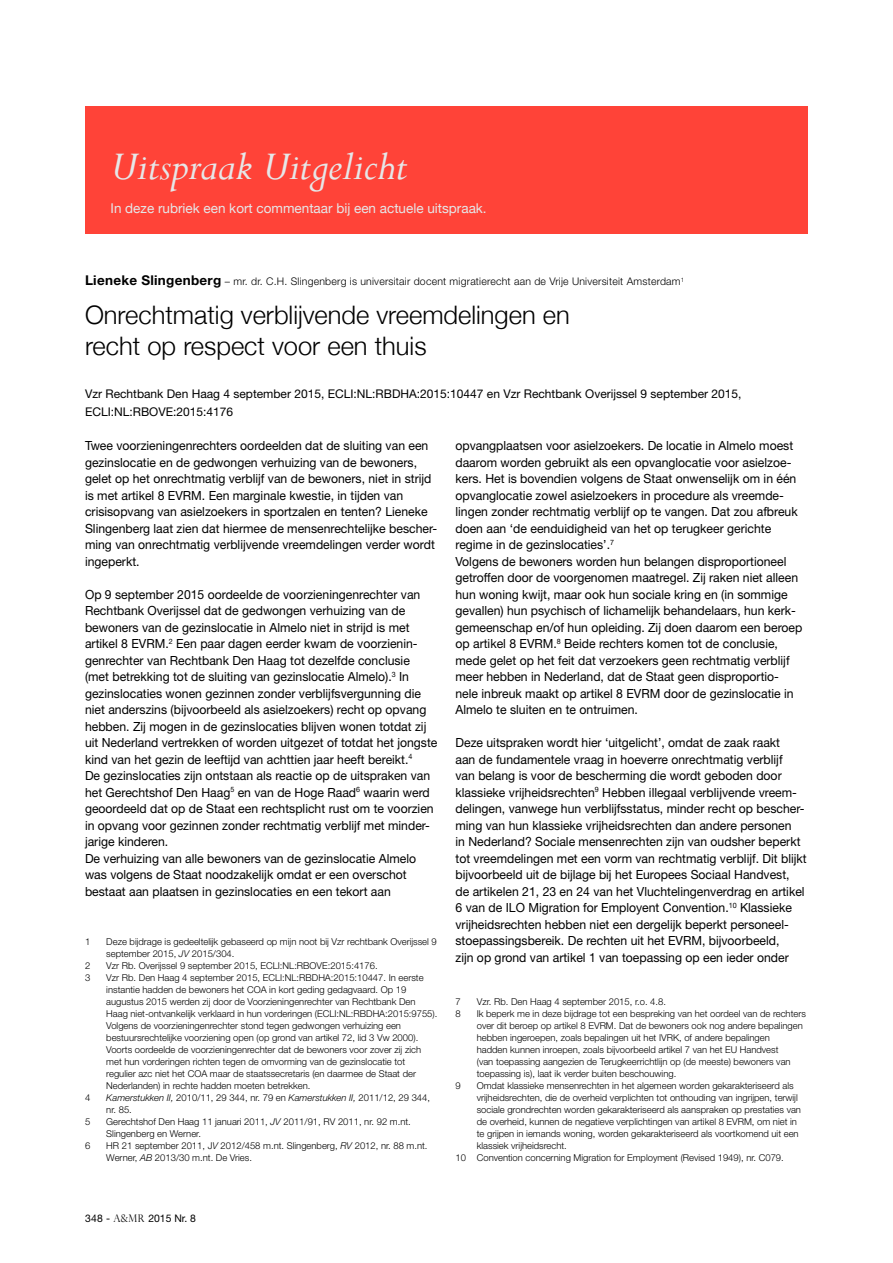
<style>
.page{position:relative;width:893px;height:1263px;background:#fff}
.page>*{position:absolute;margin:0;border:0;box-sizing:border-box;transform-origin:0 0}
.t1{font:italic 45px "Perpetua";color:#e6e7e8}
.t2{font:300 25.5px/30.6px "Helvetica Neue";color:#000}
.t3{font:13.5px "Helvetica Neue";color:#e6e7e8}
.t4{font:12.6px/16.5px "Helvetica Neue LT Std";color:#000}
.t5{font:12px/18px "Helvetica Neue LT Std";color:#000}
.t6{font:300 10.5px "Helvetica Neue LT Std";letter-spacing:.02em;color:#000}
.t7{font:10.5px "Helvetica Neue LT Std";color:#000}
.t8{font:300 9.45px/12px "Helvetica Neue LT Std";color:#000}
.s1{font-weight:700;font-size:13.5px}
.s2{font-style:italic}
.s3{font-family:"Perpetua Titling";font-weight:300}
</style>
<div class="page">
<div style="left:85px;top:106px;width:723px;height:128px;background:#ff4338"></div>
<h1 class="t1" style="left:111px;top:138px;width:299px">Uitspraak Uitgelicht</h1>
<p class="t3" style="left:111px;top:198px;width:378px">In deze rubriek een kort commentaar bij een actuele uitspraak.</p>
<p class="t6" style="left:85px;top:275px;width:601px"><span class="s1">Lieneke Slingenberg</span> – mr. dr. C.H. Slingenberg is universitair docent migratierecht aan de Vrije Universiteit Amsterdam<sup>1</sup></p>
<h2 class="t2" style="left:85px;top:298px;width:486px">Onrechtmatig verblijvende vreemdelingen en recht op respect voor een thuis</h2>
<p class="t5" style="left:85px;top:385px;width:658px">Vzr Rechtbank Den Haag 4 september 2015, ECLI:NL:RBDHA:2015:10447 en Vzr Rechtbank Overijssel 9 september 2015,<br>ECLI:NL:RBOVE:2015:4176</p>
<p class="t4" style="left:85px;top:437px;width:354px">Twee voorzieningenrechters oordeelden dat de sluiting van een gezinslocatie en de gedwongen verhuizing van de bewoners, gelet op het onrechtmatig verblijf van de bewoners, niet in strijd is met artikel 8 EVRM. Een marginale kwestie, in tijden van crisisopvang van asielzoekers in sportzalen en tenten? Lieneke Slingenberg laat zien dat hiermee de mensenrechtelijke bescher&shy;ming van onrechtmatig verblijvende vreemdelingen verder wordt ingeperkt.</p>
<p class="t4" style="left:85px;top:586px;width:354px">Op 9 september 2015 oordeelde de voorzieningenrechter van Rechtbank Overijssel dat de gedwongen verhuizing van de bewoners van de gezinslocatie in Almelo niet in strijd is met artikel 8 EVRM.<sup>2</sup> Een paar dagen eerder kwam de voorzienin&shy;genrechter van Rechtbank Den Haag tot dezelfde conclusie<br>(met betrekking tot de sluiting van gezinslocatie Almelo).<sup>3</sup> In gezinslocaties wonen gezinnen zonder verblijfsvergunning die niet anderszins (bijvoorbeeld als asielzoekers) recht op opvang hebben. Zij mogen in de gezinslocaties blijven wonen totdat zij uit Nederland vertrekken of worden uitgezet of totdat het jongste kind van het gezin de leeftijd van achttien jaar heeft bereikt.<sup>4<br></sup>De gezinslocaties zijn ontstaan als reactie op de uitspraken van het Gerechtshof Den Haag<sup>5</sup> en van de Hoge Raad<sup>6</sup> waarin werd geoordeeld dat op de Staat een rechtsplicht rust om te voorzien in opvang voor gezinnen zonder rechtmatig verblijf met minder&shy;jarige kinderen.<br>De verhuizing van alle bewoners van de gezinslocatie Almelo was volgens de Staat noodzakelijk omdat er een overschot bestaat aan plaatsen in gezinslocaties en een tekort aan</p>
<p class="t4" style="left:455px;top:437px;width:348px">opvangplaatsen voor asielzoekers. De locatie in Almelo moest daarom worden gebruikt als een opvanglocatie voor asielzoe&shy;kers. Het is bovendien volgens de Staat onwenselijk om in één opvanglocatie zowel asielzoekers in procedure als vreemde&shy;lingen zonder rechtmatig verblijf op te vangen. Dat zou afbreuk doen aan ‘de eenduidigheid van het op terugkeer gerichte regime in de gezinslocaties’.<sup>7<br></sup>Volgens de bewoners worden hun belangen disproportioneel getroffen door de voorgenomen maatregel. Zij raken niet alleen hun woning kwijt, maar ook hun sociale kring en (in sommige gevallen) hun psychisch of lichamelijk behandelaars, hun kerk&shy;gemeenschap en/of hun opleiding. Zij doen daarom een beroep op artikel 8 EVRM.<sup>8</sup> Beide rechters komen tot de conclusie, mede gelet op het feit dat verzoekers geen rechtmatig verblijf meer hebben in Nederland, dat de Staat geen disproportio&shy;nele inbreuk maakt op artikel 8 EVRM door de gezinslocatie in Almelo te sluiten en te ontruimen.</p>
<p class="t4" style="left:455px;top:734px;width:353px">Deze uitspraken wordt hier ‘uitgelicht’, omdat de zaak raakt<br>aan de fundamentele vraag in hoeverre onrechtmatig verblijf<br>van belang is voor de bescherming die wordt geboden door klassieke vrijheidsrechten<sup>9</sup> Hebben illegaal verblijvende vreem&shy;delingen, vanwege hun verblijfsstatus, minder recht op bescher&shy;ming van hun klassieke vrijheidsrechten dan andere personen<br>in Nederland? Sociale mensenrechten zijn van oudsher beperkt tot vreemdelingen met een vorm van rechtmatig verblijf. Dit blijkt bijvoorbeeld uit de bijlage bij het Europees Sociaal Handvest,<br>de artikelen 21, 23 en 24 van het Vluchtelingenverdrag en artikel 6 van de ILO Migration for Employent Convention.<sup>10</sup> Klassieke vrijheidsrechten hebben niet een dergelijk beperkt personeel&shy;stoepassingsbereik. De rechten uit het EVRM, bijvoorbeeld,<br>zijn op grond van artikel 1 van toepassing op een ieder onder</p>
<p class="t8" style="left:455px;top:995px;width:7px">7</p>
<p class="t8" style="left:477px;top:995px;width:191px">Vzr. Rb. Den Haag 4 september 2015, r.o. 4.8.</p>
<p class="t8" style="left:455px;top:1007px;width:7px">8</p>
<p class="t8" style="left:477px;top:1007px;width:331px">Ik beperk me in deze bijdrage tot een bespreking van het oordeel van de rechters over dit beroep op artikel 8 EVRM. Dat de bewoners ook nog andere bepalingen hebben ingeroepen, zoals bepalingen uit het IVRK, of andere bepalingen<br>hadden kunnen inroepen, zoals bijvoorbeeld artikel 7 van het EU Handvest<br>(van toepassing aangezien de Terugkeerrichtlijn op (de meeste) bewoners van toepassing is), laat ik verder buiten beschouwing.</p>
<p class="t8" style="left:455px;top:1079px;width:7px">9</p>
<p class="t8" style="left:477px;top:1079px;width:318px">Omdat klassieke mensenrechten in het algemeen worden gekarakteriseerd als</p>
<p class="t8" style="left:477px;top:1091px;width:323px">vrijheidsrechten, die de overheid verplichten tot onthouding van ingrijpen, terwijl</p>
<p class="t8" style="left:477px;top:1103px;width:326px">sociale grondrechten worden gekarakteriseerd als aanspraken op prestaties van</p>
<p class="t8" style="left:477px;top:1115px;width:322px">de overheid, kunnen de negatieve verplichtingen van artikel 8 EVRM, om niet in</p>
<p class="t8" style="left:477px;top:1127px;width:323px">te grijpen in iemands woning, worden gekarakteriseerd als voortkomend uit een</p>
<p class="t8" style="left:477px;top:1139px;width:92px">klassiek vrijheidsrecht.</p>
<p class="t8" style="left:455px;top:1151px;width:330px">10 Convention concerning Migration for Employment (Revised 1949), nr. C079.</p>
<p class="t8" style="left:85px;top:935px;width:7px">1</p>
<p class="t8" style="left:106px;top:935px;width:332px">Deze bijdrage is gedeeltelijk gebaseerd op mijn noot bij Vzr rechtbank Overijssel 9 september 2015, <span class="s2">JV</span> 2015/304.</p>
<p class="t8" style="left:85px;top:959px;width:7px">2</p>
<p class="t8" style="left:106px;top:959px;width:273px">Vzr Rb. Overijssel 9 september 2015, ECLI:NL:RBOVE:2015:4176.</p>
<p class="t8" style="left:85px;top:971px;width:7px">3</p>
<p class="t8" style="left:106px;top:971px;width:333px">Vzr Rb. Den Haag 4 september 2015, ECLI:NL:RBDHA:2015:10447. In eerste instantie hadden de bewoners het COA in kort geding gedagvaard. Op 19 augustus 2015 werden zij door de Voorzieningenrechter van Rechtbank Den Haag niet-ontvankelijk verklaard in hun vorderingen (ECLI:NL:RBDHA:2015:9755).<br>Volgens de voorzieningenrechter stond tegen gedwongen verhuizing een bestuursrechtelijke voorziening open (op grond van artikel 72, lid 3 Vw 2000).<br>Voorts oordeelde de voorzieningenrechter dat de bewoners voor zover zij zich met hun vorderingen richten tegen de omvorming van de gezinslocatie tot<br>regulier azc niet het COA maar de staatssecretaris (en daarmee de Staat der Nederlanden) in rechte hadden moeten betrekken.</p>
<p class="t8" style="left:85px;top:1091px;width:7px">4</p>
<p class="t8" style="left:106px;top:1091px;width:325px"><span class="s2">Kamerstukken II,</span> 2010/11, 29 344, nr. 79 en <span class="s2">Kamerstukken II,</span> 2011/12, 29 344, nr. 85.</p>
<p class="t8" style="left:85px;top:1115px;width:7px">5</p>
<p class="t8" style="left:106px;top:1115px;width:306px">Gerechtshof Den Haag 11 januari 2011, <span class="s2">JV</span> 2011/91, RV 2011, nr. 92 m.nt.<br>Slingenberg en Werner.</p>
<p class="t8" style="left:85px;top:1139px;width:7px">6</p>
<p class="t8" style="left:106px;top:1139px;width:323px">HR 21 september 2011, J<span class="s2">V</span> 2012/458 m.nt. Slingenberg, <span class="s2">RV</span> 2012, nr. 88 m.nt.<br>Werner, <span class="s2">AB</span> 2013/30 m.nt. De Vries.</p>
<p class="t7" style="left:85px;top:1212px;width:112px">348 - <span class="s3">A&amp;MR</span> 2015 Nr. 8</p>
</div>
